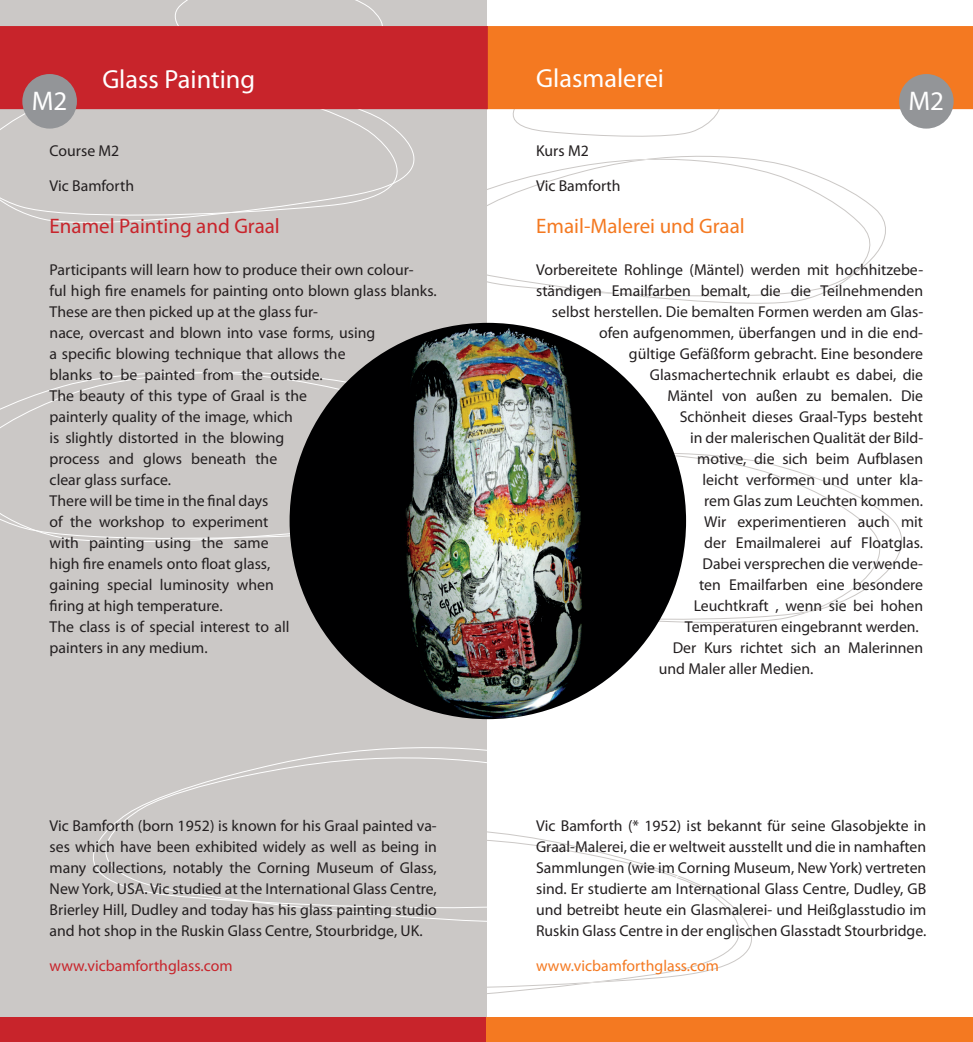
<style>
.page{position:relative;width:973px;height:1042px;background:#fff}
.page>*{position:absolute;margin:0;border:0;box-sizing:border-box;transform-origin:0 0}
.t1{font:26.95px "Myriad Pro";color:#fff}
.t2{font:26.25px "Myriad Pro";color:#fff}
.t3{font:21px "Myriad Pro";color:#c8242b}
.t4{font:21px "Myriad Pro";color:#f47921}
.t5{font:15.75px/21px "Myriad Pro";color:#231f20;text-align:justify}
.t6{font:15.75px "Myriad Pro";color:#c8242b}
.t7{font:15.75px "Myriad Pro";color:#f47921}
</style>
<div class="page">
<svg style="left:486px;top:148px;width:392px;height:161px"></svg>
<svg style="left:486px;top:881px;width:258px;height:129px"></svg>
<svg style="left:654px;top:440px;width:235px;height:189px"></svg>
<div style="left:0;top:0;width:486px;height:1042px;background:#cbc8c6"></div>
<svg style="left:0;top:138px;width:415px;height:85px"></svg>
<svg style="left:0;top:361px;width:370px;height:181px"></svg>
<svg style="left:101px;top:745px;width:591px;height:184px"></svg>
<svg style="left:0;top:0;width:972px;height:138px"></svg>
<div style="left:0;top:1017px;width:486px;height:25px;background:#c8242b"></div>
<div style="left:486px;top:1017px;width:486px;height:25px;background:#f47921"></div>
<img style="left:289px;top:323px;width:397px;height:396px;border-radius:198px">
<div style="left:22px;top:74px;width:55px;height:55px;background:#939598;border-radius:50%"></div>
<div style="left:898px;top:74px;width:55px;height:55px;background:#939598;border-radius:50%"></div>
<h1 class="t1" style="left:32px;top:84px;width:37px">M2</h1>
<h2 class="t2" style="left:102px;top:63px;width:154px">Glass Painting</h2>
<h2 class="t2" style="left:536px;top:62px;width:129px">Glasmalerei</h2>
<h1 class="t1" style="left:908px;top:84px;width:37px">M2</h1>
<p class="t5" style="left:50px;top:140px;width:71px">Course M2</p>
<p class="t5" style="left:50px;top:175px;width:86px">Vic Bamforth</p>
<h3 class="t3" style="left:50px;top:213px;width:232px">Enamel Painting and Graal</h3>
<p class="t5" style="left:50px;top:259px;width:388px;text-align:left">Participants will learn how to produce their own colour-<br>ful high fire enamels for painting onto blown glass blanks.<br>These are then picked up at the glass fur-<br>nace, overcast and blown into vase forms, using<br>a specific blowing technique that allows the<br>blanks to be painted from the outside.<br>The beauty of this type of Graal is the<br>painterly quality of the image, which<br>is slightly distorted in the blowing<br>process and glows beneath the<br>clear glass surface.<br>There will be time in the final days<br>of the workshop to experiment<br>with painting using the same<br>high fire enamels onto float glass,<br>gaining special luminosity when<br>firing at high temperature.<br>The class is of special interest to all<br>painters in any medium.</p>
<p class="t5" style="left:50px;top:815px;width:388px">Vic Bamforth (born 1952) is known for his Graal painted va&shy;ses which have been exhibited widely as well as being in many collections, notably the Corning Museum of Glass, New York, USA. Vic studied at the International Glass Centre, Brierley Hill, Dudley and today has his glass painting studio and hot shop in the Ruskin Glass Centre, Stourbridge, UK.</p>
<p class="t6" style="left:50px;top:956px;width:184px">www.vicbamforthglass.com</p>
<p class="t5" style="left:536px;top:140px;width:54px">Kurs M2</p>
<p class="t5" style="left:536px;top:175px;width:86px">Vic Bamforth</p>
<h3 class="t4" style="left:536px;top:213px;width:210px">Email-Malerei und Graal</h3>
<p class="t5" style="left:536px;top:259px;width:388px">Vorbereitete Rohlinge (Mäntel) werden mit hochhitzebe-</p>
<p class="t5" style="left:536px;top:280px;width:388px">ständigen Emailfarben bemalt, die die Teilnehmenden</p>
<p class="t5" style="left:551px;top:301px;width:373px">selbst herstellen. Die bemalten Formen werden am Glas-</p>
<p class="t5" style="left:599px;top:322px;width:325px">ofen aufgenommen, überfangen und in die end-</p>
<p class="t5" style="left:628px;top:343px;width:296px">gültige Gefäßform gebracht. Eine besondere</p>
<p class="t5" style="left:649px;top:364px;width:274px">Glasmachertechnik erlaubt es dabei, die</p>
<p class="t5" style="left:667px;top:385px;width:257px">Mäntel von außen zu bemalen. Die</p>
<p class="t5" style="left:679px;top:406px;width:245px">Schönheit dieses Graal-Typs besteht</p>
<p class="t5" style="left:690px;top:427px;width:234px">in der malerischen Qualität der Bild-</p>
<p class="t5" style="left:697px;top:448px;width:227px">motive, die sich beim Aufblasen</p>
<p class="t5" style="left:702px;top:469px;width:222px">leicht verformen und unter kla-</p>
<p class="t5" style="left:704px;top:490px;width:220px">rem Glas zum Leuchten kommen.</p>
<p class="t5" style="left:704px;top:511px;width:220px">Wir experimentieren auch mit</p>
<p class="t5" style="left:704px;top:532px;width:220px">der Emailmalerei auf Floatglas.</p>
<p class="t5" style="left:702px;top:553px;width:222px">Dabei versprechen die verwende-</p>
<p class="t5" style="left:698px;top:574px;width:226px">ten Emailfarben eine besondere</p>
<p class="t5" style="left:693px;top:595px;width:231px">Leuchtkraft , wenn sie bei hohen</p>
<p class="t5" style="left:684px;top:616px;width:235px">Temperaturen eingebrannt werden.</p>
<p class="t5" style="left:672px;top:637px;width:252px">Der Kurs richtet sich an Malerinnen</p>
<p class="t5" style="left:658px;top:658px;width:156px">und Maler aller Medien.</p>
<p class="t5" style="left:536px;top:815px;width:391px">Vic Bamforth (* 1952) ist bekannt für seine Glasobjekte in Graal-Malerei, die er weltweit ausstellt und die in namhaften Sammlungen (wie im Corning Museum, New York) vertreten sind. Er studierte am International Glass Centre, Dudley, GB und betreibt heute ein Glasmalerei- und Heißglasstudio im Ruskin Glass Centre in der englischen Glasstadt Stourbridge.</p>
<p class="t7" style="left:536px;top:956px;width:184px">www.vicbamforthglass.com</p>
</div>
